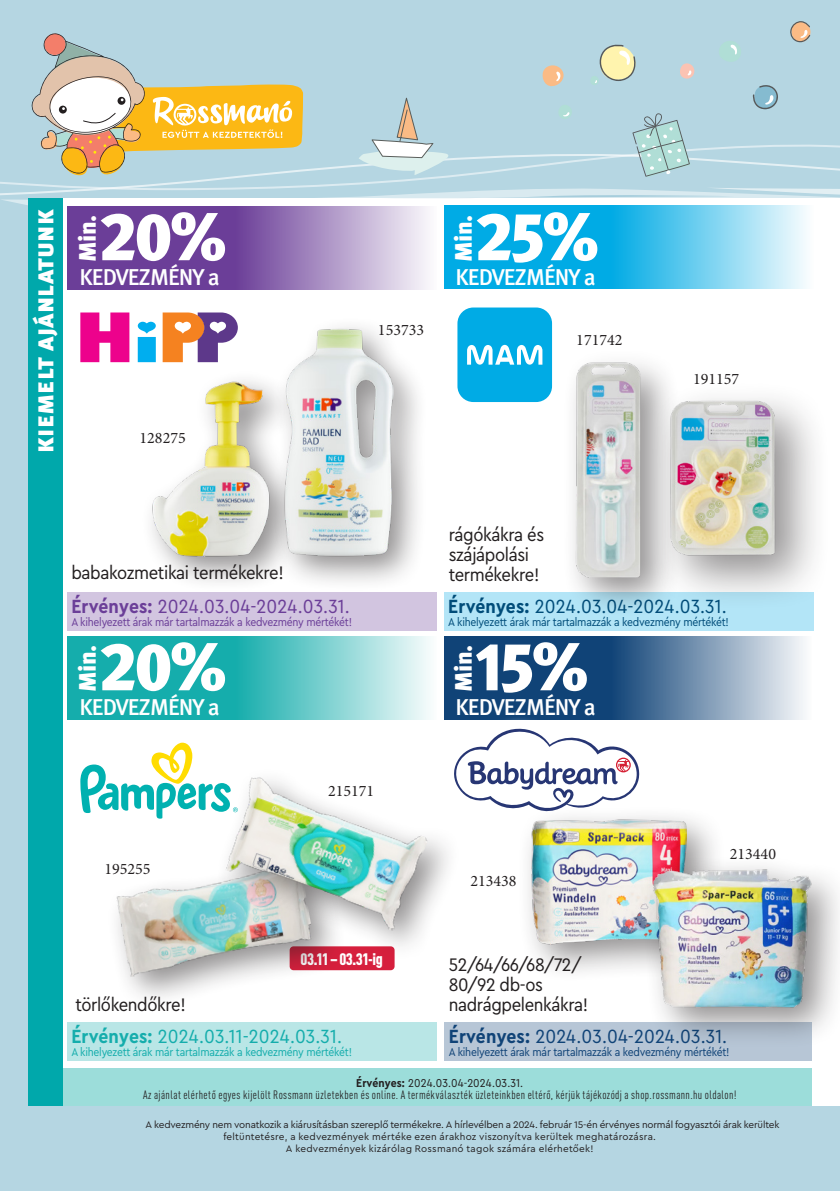
<style>
.page{position:relative;width:840px;height:1191px;background:#fff}
.page>*{position:absolute;margin:0;border:0;box-sizing:border-box;transform-origin:0 0}
.t1{font:900 67.6px "Meta Pro";letter-spacing:-.04em;color:#fff}
.t2{font:900 26.4px "Meta Pro";letter-spacing:.01em;color:#fff}
.Headline{font:900 23.8px "Meta Pro";letter-spacing:-.02em;color:#fff}
.t3{font:500 22.8px "Meta Pro";letter-spacing:-.04em;color:#fff}
.t4{font:20px "Cera Compact Pro";letter-spacing:.01em;color:#104377}
.t5{font:20px "Cera Compact Pro";letter-spacing:.01em;color:#15adac}
.t6{font:20px "Cera Compact Pro";letter-spacing:.01em;color:#6b3e98}
.t7{font:20px "Cera Compact Pro";letter-spacing:.01em;color:#004c79}
.Termekmegnevezes{font:19px/20px "Cera Compact Pro";letter-spacing:-.02em;color:#231f20}
.A-multibuy{font:900 condensed 16.4px "DIN Pro";letter-spacing:-.03em;color:#fff}
.jobbra_zárt{font:16px "Minion Pro";color:#231f20}
.t8{font:condensed 12px "DIN Pro";letter-spacing:.035em;color:#231f20}
.t9{font:12px "Cera Compact Pro";letter-spacing:-.02em;color:#104377}
.t10{font:12px "Cera Compact Pro";letter-spacing:-.02em;color:#15adac}
.t11{font:12px "Cera Compact Pro";letter-spacing:-.02em;color:#6b3e98}
.t12{font:12px "Cera Compact Pro";letter-spacing:-.02em;color:#004c79}
.t13{font:12px "Cera Compact Pro";letter-spacing:.01em;color:#231f20}
.t14{font:10px "Cera Pro";letter-spacing:.025em;color:#231f20}
.t15{font:10px "Cera Pro";letter-spacing:-.015em;color:#231f20}
.s1{font-weight:700}
</style>
<div class="page">
<div style="left:0;top:0;width:839px;height:1191px;background:#b5d6e2"></div>
<div style="left:28px;top:198px;width:811px;height:908px;background:#fff"></div>
<svg style="left:690px;top:144px;width:149px;height:7px"></svg>
<svg style="left:0;top:154px;width:839px;height:34px"></svg>
<svg style="left:31px;top:33px;width:272px;height:146px"></svg>
<svg style="left:542px;top:65px;width:22px;height:22px"></svg>
<svg style="left:559px;top:105px;width:13px;height:14px"></svg>
<svg style="left:680px;top:63px;width:15px;height:16px"></svg>
<svg style="left:591px;top:44px;width:45px;height:41px"></svg>
<svg style="left:719px;top:41px;width:22px;height:20px"></svg>
<svg style="left:752px;top:85px;width:26px;height:25px"></svg>
<svg style="left:790px;top:21px;width:21px;height:22px"></svg>
<svg style="left:358px;top:97px;width:102px;height:78px"></svg>
<svg style="left:632px;top:113px;width:58px;height:64px"></svg>
<div style="left:28px;top:198px;width:34px;height:908px;background:#00a8ab"></div>
<div style="left:62px;top:1068px;width:749px;height:38px;background:#9cddda"></div>
<svg style="left:68px;top:636px;width:362px;height:84px;background:#51c1c1"></svg>
<svg style="left:0;top:188px;width:839px;height:102px"></svg>
<svg style="left:444px;top:636px;width:361px;height:173px"></svg>
<div style="left:443px;top:1022px;width:368px;height:38px;background:#b7c6d6"></div>
<div style="left:67px;top:1022px;width:369px;height:38px;background:#b9e6e6"></div>
<div style="left:67px;top:592px;width:369px;height:38px;background:#d2c5e0"></div>
<svg style="left:80px;top:742px;width:135px;height:76px"></svg>
<svg style="left:80px;top:312px;width:49px;height:50px"></svg>
<svg style="left:137px;top:321px;width:19px;height:41px"></svg>
<svg style="left:162px;top:312px;width:76px;height:50px"></svg>
<div style="left:444px;top:592px;width:369px;height:38px;background:#b3e5f7"></div>
<div style="left:289px;top:946px;width:105px;height:24px;background:#d61f3d;border-radius:4px"></div>
<div style="left:140px;top:369px;width:166px;height:223px;background:#231f20;opacity:.5"></div>
<img style="left:152px;top:381px;width:119px;height:175px">
<div style="left:271px;top:316px;width:157px;height:276px;background:#231f20;opacity:.5"></div>
<img style="left:284px;top:329px;width:109px;height:227px">
<div style="left:457px;top:307px;width:94px;height:95px;background:#00abe5;border-radius:16px"></div>
<svg style="left:467px;top:345px;width:75px;height:20px"></svg>
<div style="left:561px;top:348px;width:120px;height:270px;background:#231f20;opacity:.5"></div>
<img style="left:561px;top:357px;width:97px;height:225px">
<div style="left:648px;top:379px;width:182px;height:232px;background:#231f20;opacity:.5"></div>
<img style="left:658px;top:397px;width:129px;height:162px">
<div style="left:106px;top:851px;width:241px;height:159px;background:#231f20;opacity:.5"></div>
<img style="left:116px;top:863px;width:198px;height:114px">
<div style="left:215px;top:766px;width:246px;height:198px;background:#231f20;opacity:.5"></div>
<img style="left:218px;top:774px;width:210px;height:157px">
<div style="left:516px;top:804px;width:210px;height:179px;background:#231f20;opacity:.5"></div>
<img style="left:531px;top:819px;width:154px;height:125px">
<div style="left:638px;top:854px;width:201px;height:196px;background:#231f20;opacity:.5"></div>
<img style="left:632px;top:857px;width:200px;height:175px">
<p class="t2" style="left:23px;top:453px;width:245px;rotate:-90deg">kiemelt ajánlatunk</p>
<p class="Headline" style="left:69px;top:262px;width:49px;rotate:-90deg">Min.</p>
<p class="t1" style="left:98px;top:183px;width:130px">20%</p>
<p class="t3" style="left:79px;top:260px;width:142px">KEDVEZMÉNY a</p>
<p class="jobbra_zárt" style="left:139px;top:427px;width:48px">128275</p>
<p class="jobbra_zárt" style="left:378px;top:319px;width:48px">153733</p>
<p class="Headline" style="left:444px;top:262px;width:49px;rotate:-90deg">Min.</p>
<p class="t1" style="left:474px;top:183px;width:126px">25%</p>
<p class="t3" style="left:455px;top:260px;width:142px">KEDVEZMÉNY a</p>
<p class="jobbra_zárt" style="left:576px;top:329px;width:48px">171742</p>
<p class="jobbra_zárt" style="left:692px;top:368px;width:48px">191157</p>
<p class="Termekmegnevezes" style="left:71px;top:561px;width:214px">babakozmetikai termékekre!</p>
<p class="t6" style="left:71px;top:593px;width:280px"><span class="s1">Érvényes:</span> 2024.03.04-2024.03.31.</p>
<p class="t11" style="left:71px;top:614px;width:282px">A kihelyezett árak már tartalmazzák a kedvezmény mértékét!</p>
<p class="Headline" style="left:69px;top:692px;width:49px;rotate:-90deg">Min.</p>
<p class="t1" style="left:98px;top:613px;width:130px">20%</p>
<p class="t3" style="left:79px;top:689px;width:142px">KEDVEZMÉNY a</p>
<p class="jobbra_zárt" style="left:104px;top:858px;width:48px">195255</p>
<p class="Termekmegnevezes" style="left:75px;top:993px;width:112px">törlőkendőkre!</p>
<p class="jobbra_zárt" style="left:328px;top:780px;width:48px">215171</p>
<p class="A-multibuy" style="left:300px;top:946px;width:84px">03.11–03.31-ig</p>
<p class="t5" style="left:71px;top:1023px;width:272px"><span class="s1">Érvényes:</span> 2024.03.11-2024.03.31.</p>
<p class="t10" style="left:71px;top:1044px;width:282px">A kihelyezett árak már tartalmazzák a kedvezmény mértékét!</p>
<p class="Termekmegnevezes" style="left:448px;top:523px;width:97px">rágókákra és szájápolási termékekre!</p>
<p class="t7" style="left:448px;top:593px;width:280px"><span class="s1">Érvényes:</span> 2024.03.04-2024.03.31.</p>
<p class="t12" style="left:448px;top:614px;width:282px">A kihelyezett árak már tartalmazzák a kedvezmény mértékét!</p>
<p class="Headline" style="left:444px;top:692px;width:49px;rotate:-90deg">Min.</p>
<p class="t1" style="left:474px;top:613px;width:116px">15%</p>
<p class="t3" style="left:455px;top:689px;width:142px">KEDVEZMÉNY a</p>
<p class="jobbra_zárt" style="left:470px;top:870px;width:48px">213438</p>
<p class="Termekmegnevezes" style="left:448px;top:953px;width:134px">52/64/66/68/72/</p>
<p class="Termekmegnevezes" style="left:448px;top:973px;width:141px">80/92 db-os nadrágpelenkákra!</p>
<p class="jobbra_zárt" style="left:729px;top:843px;width:48px">213440</p>
<p class="t4" style="left:448px;top:1023px;width:280px"><span class="s1">Érvényes:</span> 2024.03.04-2024.03.31.</p>
<p class="t9" style="left:448px;top:1044px;width:282px">A kihelyezett árak már tartalmazzák a kedvezmény mértékét!</p>
<p class="t13" style="left:356px;top:1074px;width:168px"><span class="s1">Érvényes:</span> 2024.03.04-2024.03.31.</p>
<p class="t8" style="left:143px;top:1086px;width:594px">Az ajánlat elérhető egyes kijelölt Rossmann üzletekben és online. A termékválaszték üzleteinkben eltérő, kérjük tájékozódj a shop.rossmann.hu oldalon!</p>
<p class="t15" style="left:145px;top:1118px;width:635px">A kedvezmény nem vonatkozik a kiárusításban szereplő termékekre. A hírlevélben a 2024. február 15-én érvényes normál fogyasztói árak kerültek</p>
<p class="t14" style="left:223px;top:1130px;width:434px">feltüntetésre, a kedvezmények mértéke ezen árakhoz viszonyítva kerültek meghatározásra.</p>
<p class="t14" style="left:286px;top:1142px;width:309px">A kedvezmények kizárólag Rossmanó tagok számára elérhetőek!</p>
</div>
